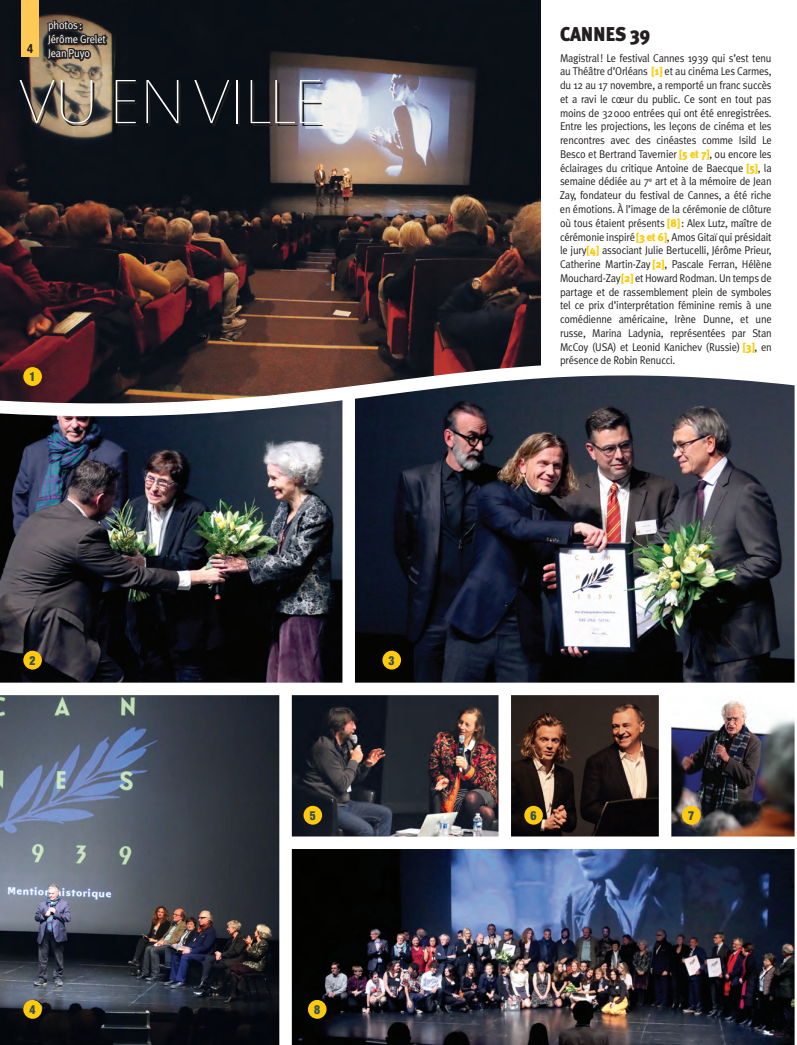
<style>
.page{position:relative;width:797px;height:1045px;background:#fff}
.page>*{position:absolute;margin:0;border:0;box-sizing:border-box;transform-origin:0 0}
.t1{font:63.88px "The Sans Hair H25";letter-spacing:-.035em;color:#fff}
.t2{font:900 20px "Meta Plus";letter-spacing:-.02em;color:#231f20;scale:.93 1}
.t3{font:900 condensed 12.5px "Helvetica Neue";color:#344f5d;scale:.93 1}
.t4{font:700 condensed 12.5px "Helvetica Neue";color:#231f20}
.t5{font:11.25px/13.8px "Meta Plus Normal";letter-spacing:-.02em;color:#231f20;text-align:justify;scale:.93 1}
.t6{font:11.25px/13.8px "Meta Plus Normal";letter-spacing:-.015em;color:#fff;scale:.93 1}
.s1{font-family:"Meta Plus";font-weight:900;color:#feca0a}
</style>
<div class="page">
<img style="left:292px;top:695px;width:206px;height:141px">
<img style="left:511px;top:695px;width:147px;height:141px">
<img style="left:671px;top:700px;width:123px;height:136px">
<img style="left:292px;top:849px;width:502px;height:195px">
<img style="left:0;top:437px;width:342px;height:245px">
<img style="left:355px;top:437px;width:439px;height:245px">
<img style="left:0;top:695px;width:279px;height:349px">
<img style="left:0;top:0;width:794px;height:437px">
<svg style="left:540px;top:0;width:254px;height:383px"></svg>
<div style="left:21px;top:0;width:18px;height:57px;background:#feca55"></div>
<svg style="left:44px;top:20px;width:65px;height:42px;background:#54483d"></svg>
<div style="left:24px;top:368px;width:17px;height:17px;background:#feca0a;border-radius:50%"></div>
<div style="left:23px;top:367px;width:19px;height:19px;border:2px solid #feca0a;border-radius:50%"></div>
<div style="left:24px;top:651px;width:17px;height:17px;background:#feca0a;border-radius:50%"></div>
<div style="left:23px;top:650px;width:19px;height:19px;border:2px solid #feca0a;border-radius:50%"></div>
<div style="left:383px;top:651px;width:17px;height:17px;background:#feca0a;border-radius:50%"></div>
<div style="left:382px;top:650px;width:19px;height:19px;border:2px solid #feca0a;border-radius:50%"></div>
<div style="left:304px;top:806px;width:17px;height:17px;background:#feca0a;border-radius:50%"></div>
<div style="left:303px;top:805px;width:19px;height:20px;border:2px solid #feca0a;border-radius:50%"></div>
<div style="left:525px;top:806px;width:17px;height:17px;background:#feca0a;border-radius:50%"></div>
<div style="left:523px;top:805px;width:20px;height:20px;border:2px solid #feca0a;border-radius:50%"></div>
<div style="left:682px;top:806px;width:17px;height:17px;background:#feca0a;border-radius:50%"></div>
<div style="left:681px;top:805px;width:19px;height:20px;border:2px solid #feca0a;border-radius:50%"></div>
<div style="left:24px;top:1000px;width:17px;height:17px;background:#feca0a;border-radius:50%"></div>
<div style="left:23px;top:999px;width:19px;height:19px;border:2px solid #feca0a;border-radius:50%"></div>
<div style="left:308px;top:1000px;width:17px;height:17px;background:#feca0a;border-radius:50%"></div>
<div style="left:307px;top:999px;width:20px;height:19px;border:2px solid #feca0a;border-radius:50%"></div>
<svg style="left:22px;top:83px;width:300px;height:43px;background:#413f3f"></svg>
<div style="left:342px;top:392px;width:13px;height:294px;background:#fff"></div>
<p class="t4" style="left:27px;top:41px;width:7px">4</p>
<p class="t6" style="left:48px;top:19px;width:64px">photos :<br>Jérôme Grelet<br>Jean Puyo</p>
<h1 class="t1" style="left:18px;top:68px;width:309px">VU EN VILLE</h1>
<p class="t3" style="left:29px;top:369px;width:8px">1</p>
<p class="t3" style="left:29px;top:652px;width:8px">2</p>
<p class="t3" style="left:388px;top:652px;width:8px">3</p>
<h2 class="t2" style="left:559px;top:22px;width:98px">CANNES 39</h2>
<p class="t5" style="left:559px;top:51px;width:229px">Magistral ! Le festival Cannes 1939 qui s’est tenu au Théâtre d’Orléans <span class="s1">[1]</span> et au cinéma Les Carmes, du 12 au 17 novembre, a remporté un franc succès et a ravi le cœur du public. Ce sont en tout pas moins de 32 000 entrées qui ont été enregistrées.<br>Entre les projections, les leçons de cinéma et les rencontres avec des cinéastes comme Isild Le Besco et Bertrand Tavernier <span class="s1">[5 et 7]</span>, ou encore les éclairages du critique Antoine de Baecque <span class="s1">[5]</span>, la semaine dédiée au 7<sup>e</sup> art et à la mémoire de Jean Zay, fondateur du festival de Cannes, a été riche en émotions. À l’image de la cérémonie de clôture où tous étaient présents <span class="s1">[8]</span> : Alex Lutz, maître de cérémonie inspiré<span class="s1">[3 et 6]</span>, Amos Gitaï qui présidait le jury<span class="s1">[4]</span> associant Julie Bertucelli, Jérôme Prieur, Catherine Martin-Zay <span class="s1">[2]</span>, Pascale Ferran, Hélène Mouchard-Zay <span class="s1">[2]</span> et Howard Rodman. Un temps de partage et de rassemblement plein de symboles tel ce prix d’interprétation féminine remis à une comédienne américaine, Irène Dunne, et une russe, Marina Ladynia, représentées par Stan McCoy (USA) et Leonid Kanichev (Russie) <span class="s1">[3]</span>, en présence de Robin Renucci.</p>
<p class="t3" style="left:309px;top:807px;width:8px">5</p>
<p class="t3" style="left:530px;top:807px;width:8px">6</p>
<p class="t3" style="left:688px;top:807px;width:8px">7</p>
<p class="t3" style="left:29px;top:1001px;width:8px">4</p>
<p class="t3" style="left:314px;top:1001px;width:8px">8</p>
</div>
